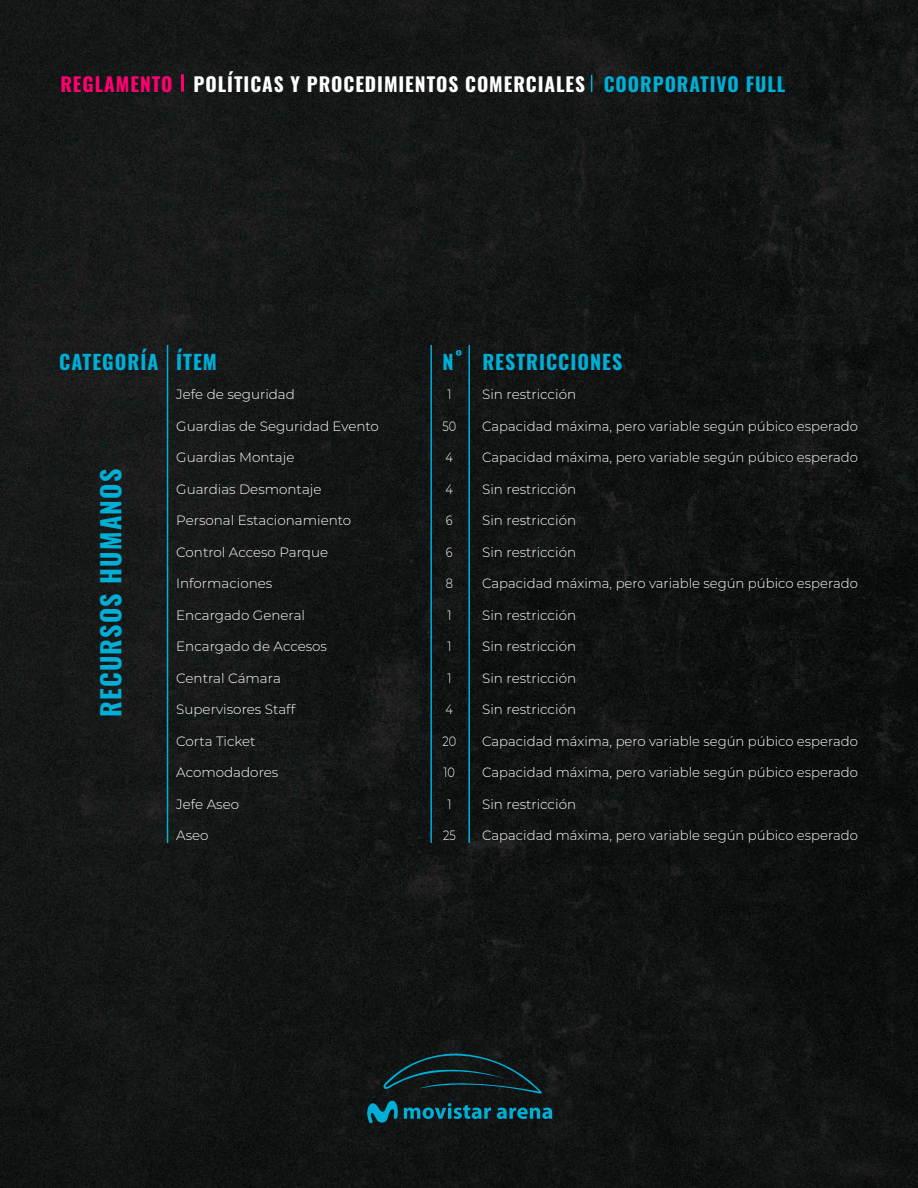
<style>
.page{position:relative;width:918px;height:1188px;background:#fff}
.page>*{position:absolute;margin:0;border:0;box-sizing:border-box;transform-origin:0 0}
.t1{font:700 26.1px "Oswald";letter-spacing:.05em;color:#00aed6}
.t2{font:700 19.95px "Oswald";letter-spacing:.05em;color:#00aed6}
.t3{font:700 19.35px "Oswald";letter-spacing:.05em;color:#fff}
.t4{font:300 13.5px "Montserrat";color:#fff}
.t5{font:300 13.5px "Montserrat";color:#fff;scale:.84 1}
.t6{font:700 10.95px "Oswald";color:#00aed6;scale:1.42 1}
.s1{color:#ff0071}
.s2{color:#00aed6}
</style>
<div class="page">
<img style="left:0;top:0;width:918px;height:1188px">
<hr style="left:181px;top:74px;width:3px;height:18px;background:#ff0071">
<svg style="left:591px;top:75px;width:1px;height:17px"></svg>
<svg style="left:367px;top:1051px;width:185px;height:72px;background:#0f2b30"></svg>
<hr style="left:167px;top:345px;width:1px;height:498px;background:#00aed6">
<hr style="left:430px;top:345px;width:2px;height:498px;background:#00aed6">
<hr style="left:468px;top:345px;width:2px;height:498px;background:#00aed6">
<h3 class="t3" style="left:60px;top:74px;width:727px"><span class="s1">REGLAMENTO</span> POLÍTICAS Y PROCEDIMIENTOS COMERCIALES <span class="s2">COORPORATIVO FULL</span></h3>
<h2 class="t2" style="left:59px;top:351px;width:159px">CATEGORÍA ÍTEM</h2>
<h2 class="t2" style="left:443px;top:351px;width:13px">N</h2>
<p class="t6" style="left:455px;top:349px;width:7px">º</p>
<h1 class="t1" style="left:97px;top:717px;width:250px;rotate:-90deg">RECURSOS HUMANOS</h1>
<p class="t4" style="left:176px;top:385px;width:120px">Jefe de seguridad</p>
<p class="t4" style="left:176px;top:417px;width:204px">Guardias de Seguridad Evento</p>
<p class="t4" style="left:176px;top:448px;width:120px">Guardias Montaje</p>
<p class="t4" style="left:176px;top:480px;width:147px">Guardias Desmontaje</p>
<p class="t4" style="left:176px;top:511px;width:177px">Personal Estacionamiento</p>
<p class="t4" style="left:176px;top:543px;width:153px">Control Acceso Parque</p>
<p class="t4" style="left:176px;top:574px;width:98px">Informaciones</p>
<p class="t4" style="left:176px;top:606px;width:130px">Encargado General</p>
<p class="t4" style="left:176px;top:637px;width:152px">Encargado de Accesos</p>
<p class="t4" style="left:176px;top:669px;width:106px">Central Cámara</p>
<p class="t4" style="left:176px;top:700px;width:120px">Supervisores Staff</p>
<p class="t4" style="left:176px;top:732px;width:81px">Corta Ticket</p>
<p class="t4" style="left:176px;top:763px;width:104px">Acomodadores</p>
<p class="t4" style="left:176px;top:795px;width:64px">Jefe Aseo</p>
<p class="t4" style="left:176px;top:826px;width:34px">Aseo</p>
<p class="t5" style="left:447px;top:385px;width:6px">1</p>
<p class="t5" style="left:442px;top:417px;width:18px">50</p>
<p class="t5" style="left:446px;top:448px;width:10px">4</p>
<p class="t5" style="left:446px;top:480px;width:10px">4</p>
<p class="t5" style="left:446px;top:511px;width:10px">6</p>
<p class="t5" style="left:446px;top:543px;width:10px">6</p>
<p class="t5" style="left:446px;top:574px;width:10px">8</p>
<p class="t5" style="left:447px;top:606px;width:6px">1</p>
<p class="t5" style="left:447px;top:637px;width:6px">1</p>
<p class="t5" style="left:447px;top:669px;width:6px">1</p>
<p class="t5" style="left:446px;top:700px;width:10px">4</p>
<p class="t5" style="left:442px;top:732px;width:18px">20</p>
<p class="t5" style="left:444px;top:763px;width:15px">10</p>
<p class="t5" style="left:447px;top:795px;width:6px">1</p>
<p class="t5" style="left:443px;top:826px;width:17px">25</p>
<h2 class="t2" style="left:482px;top:351px;width:142px">RESTRICCIONES</h2>
<p class="t4" style="left:482px;top:385px;width:95px">Sin restricción</p>
<p class="t4" style="left:482px;top:417px;width:377px">Capacidad máxima, pero variable según púbico esperado</p>
<p class="t4" style="left:482px;top:448px;width:377px">Capacidad máxima, pero variable según púbico esperado</p>
<p class="t4" style="left:482px;top:480px;width:95px">Sin restricción</p>
<p class="t4" style="left:482px;top:511px;width:95px">Sin restricción</p>
<p class="t4" style="left:482px;top:543px;width:95px">Sin restricción</p>
<p class="t4" style="left:482px;top:574px;width:377px">Capacidad máxima, pero variable según púbico esperado</p>
<p class="t4" style="left:482px;top:606px;width:95px">Sin restricción</p>
<p class="t4" style="left:482px;top:637px;width:95px">Sin restricción</p>
<p class="t4" style="left:482px;top:669px;width:95px">Sin restricción</p>
<p class="t4" style="left:482px;top:700px;width:95px">Sin restricción</p>
<p class="t4" style="left:482px;top:732px;width:377px">Capacidad máxima, pero variable según púbico esperado</p>
<p class="t4" style="left:482px;top:763px;width:377px">Capacidad máxima, pero variable según púbico esperado</p>
<p class="t4" style="left:482px;top:795px;width:95px">Sin restricción</p>
<p class="t4" style="left:482px;top:826px;width:377px">Capacidad máxima, pero variable según púbico esperado</p>
</div>
